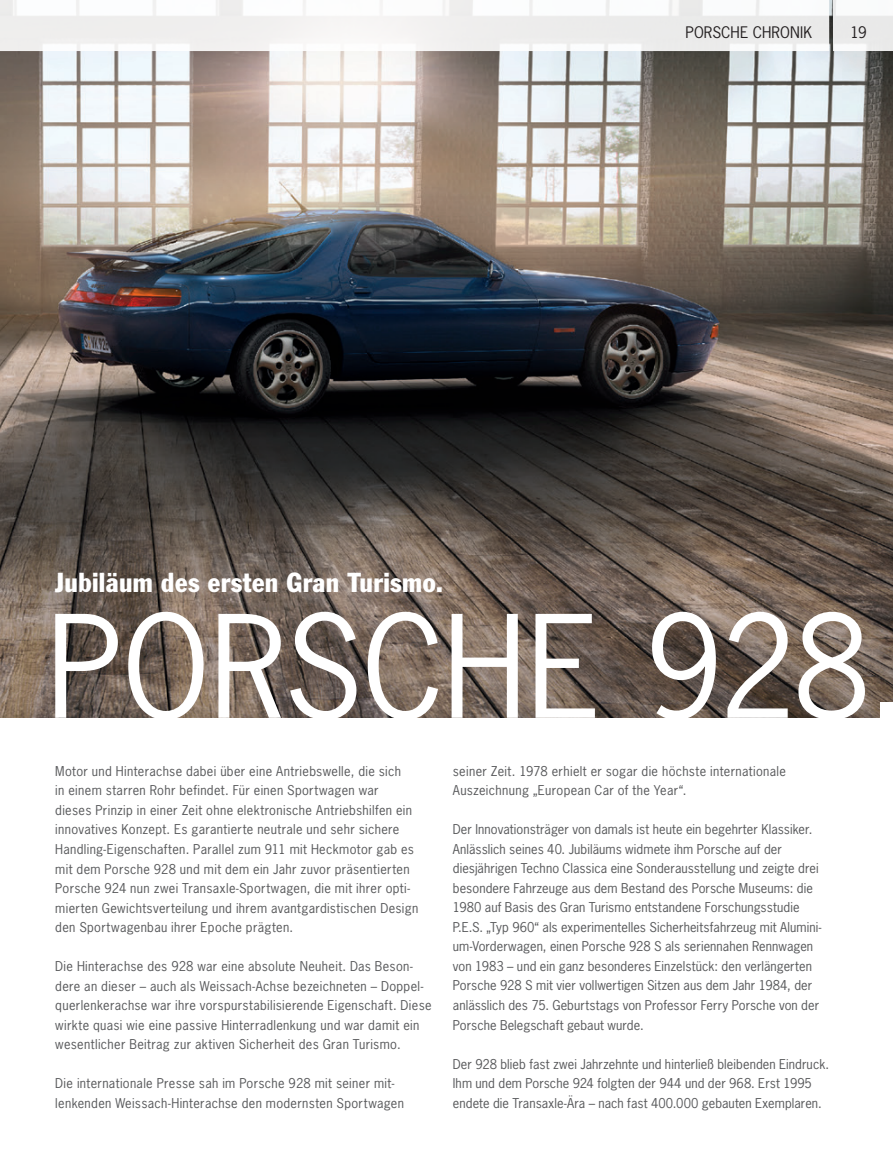
<style>
.page{position:relative;width:893px;height:1170px;background:#fff}
.page>*{position:absolute;margin:0;border:0;box-sizing:border-box;transform-origin:0 0}
.t1{font:133.5px "Porsche News Gothic";letter-spacing:-.01em;color:#fff}
.t2{font:condensed 27px "Porsche Franklin Gothic";letter-spacing:.015em;color:#fff}
.t3{font:15px "Porsche News Gothic";letter-spacing:.01em;color:#231f20}
.t4{font:12.75px/19.5px "Porsche News Gothic";letter-spacing:.02em;color:#57585a}
</style>
<div class="page">
<img style="left:0;top:0;width:893px;height:717px">
<div style="left:880px;top:702px;width:13px;height:15px;background:#fff"></div>
<div style="left:833px;top:0;width:60px;height:51px;background:linear-gradient(to right,#f1f1f1,#eee)"></div>
<svg style="left:0;top:0;width:829px;height:51px;fill:#f2f0f0"></svg>
<h2 class="t2" style="left:55px;top:565px;width:389px">Jubiläum des ersten Gran Turismo.</h2>
<p class="t3" style="left:685px;top:22px;width:128px">PORSCHE CHRONIK</p>
<p class="t3" style="left:850px;top:22px;width:18px">19</p>
<h1 class="t1" style="left:47px;top:581px;width:861px">PORSCHE 928.</h1>
<p class="t4" style="left:55px;top:761px;width:365px">Motor und Hinterachse dabei über eine Antriebswelle, die sich<br>in einem starren Rohr befindet. Für einen Sportwagen war<br>dieses Prinzip in einer Zeit ohne elektronische Antriebshilfen ein innovatives Konzept. Es garantierte neutrale und sehr sichere Handling-Eigenschaften. Parallel zum 911 mit Heckmotor gab es mit dem Porsche 928 und mit dem ein Jahr zuvor präsentierten Porsche 924 nun zwei Transaxle-Sportwagen, die mit ihrer opti&shy;mierten Gewichtsverteilung und ihrem avantgardistischen Design den Sportwagenbau ihrer Epoche prägten.</p>
<p class="t4" style="left:55px;top:956px;width:378px">Die Hinterachse des 928 war eine absolute Neuheit. Das Beson&shy;dere an dieser – auch als Weissach-Achse bezeichneten – Doppel&shy;querlenkerachse war ihre vorspurstabilisierende Eigenschaft. Diese wirkte quasi wie eine passive Hinterradlenkung und war damit ein wesentlicher Beitrag zur aktiven Sicherheit des Gran Turismo.</p>
<p class="t4" style="left:55px;top:1073px;width:350px">Die internationale Presse sah im Porsche 928 mit seiner mit&shy;lenkenden Weissach-Hinterachse den modernsten Sportwagen</p>
<p class="t4" style="left:453px;top:761px;width:335px">seiner Zeit. 1978 erhielt er sogar die höchste internationale<br>Auszeichnung „European Car of the Year“.</p>
<p class="t4" style="left:453px;top:819px;width:370px">Der Innovationsträger von damals ist heute ein begehrter Klassiker.<br>Anlässlich seines 40. Jubiläums widmete ihm Porsche auf der diesjährigen Techno Classica eine Sonderausstellung und zeigte drei besondere Fahrzeuge aus dem Bestand des Porsche Museums: die 1980 auf Basis des Gran Turismo entstandene Forschungsstudie P.E.S. „Typ 960“ als experimentelles Sicherheitsfahrzeug mit Alumini&shy;um-Vorderwagen, einen Porsche 928 S als seriennahen Rennwagen von 1983 – und ein ganz besonderes Einzelstück: den verlängerten Porsche 928 S mit vier vollwertigen Sitzen aus dem Jahr 1984, der anlässlich des 75. Geburtstags von Professor Ferry Porsche von der Porsche Belegschaft gebaut wurde.</p>
<p class="t4" style="left:453px;top:1053px;width:378px">Der 928 blieb fast zwei Jahrzehnte und hinterließ bleibenden Eindruck.<br>Ihm und dem Porsche 924 folgten der 944 und der 968. Erst 1995 endete die Transaxle-Ära – nach fast 400.000 gebauten Exemplaren.</p>
</div>
